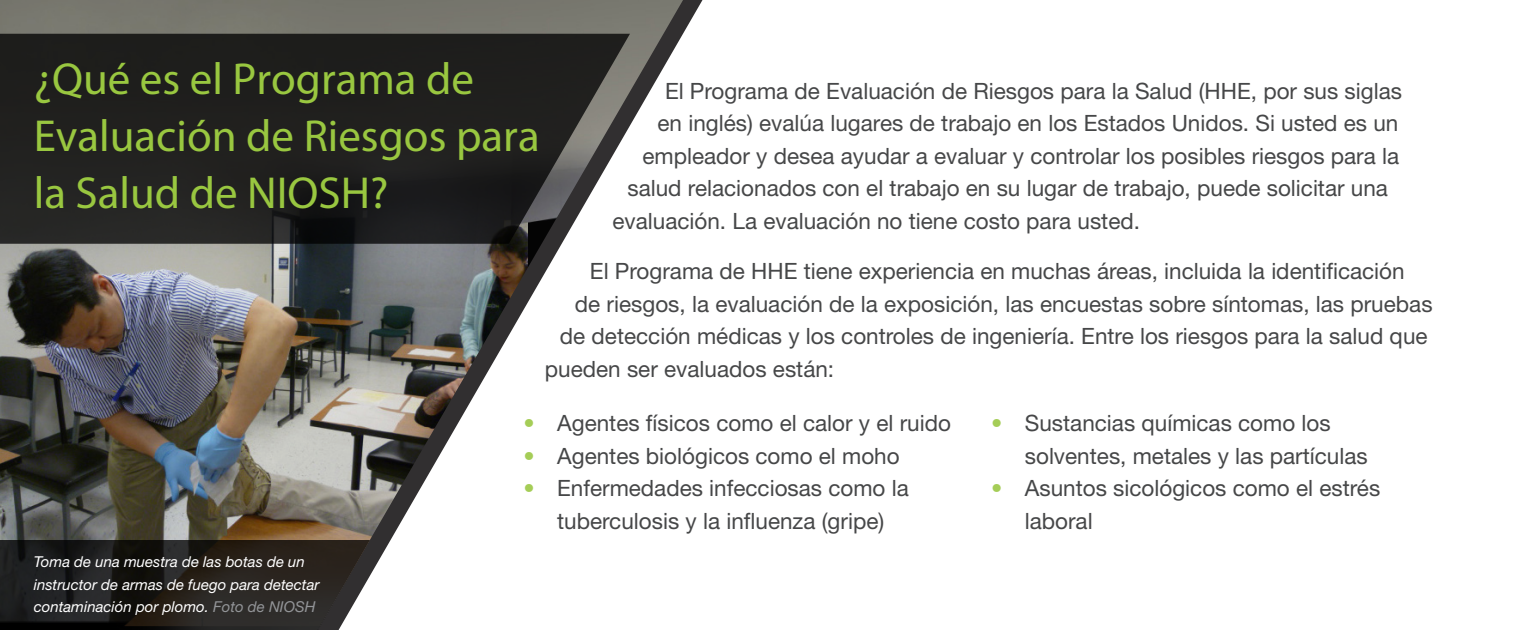
<style>
.page{position:relative;width:1530px;height:630px;background:#fff}
.page>*{position:absolute;margin:0;border:0;box-sizing:border-box;transform-origin:0 0}
.t1{font:45px/56.8px "Myriad Pro";color:#99c740}
.Body{font:22.5px/32.5px "Helvetica Neue LT Std";color:#464748}
.t2{font:italic 15px/22.5px "Helvetica Neue LT Std";color:#fff}
.s1{color:#939598}
.s2{color:#a5cd57}
</style>
<div class="page">
<img style="left:0;top:0;width:683px;height:576px">
<svg style="left:0;top:34px;width:630px;height:210px;background:#2a2928"></svg>
<svg style="left:0;top:540px;width:370px;height:90px;background:#282523"></svg>
<h1 class="t1" style="left:34px;top:50px;width:507px">¿Qué es el Programa de<br>Evaluación de Riesgos para la Salud de NIOSH?</h1>
<p class="Body" style="left:665px;top:74px;width:739px">El Programa de Evaluación de Riesgos para la Salud (HHE, por sus siglas</p>
<p class="Body" style="left:658px;top:107px;width:742px">en inglés) evalúa lugares de trabajo en los Estados Unidos. Si usted es un</p>
<p class="Body" style="left:642px;top:139px;width:758px">empleador y desea ayudar a evaluar y controlar los posibles riesgos para la</p>
<p class="Body" style="left:627px;top:172px;width:762px">salud relacionados con el trabajo en su lugar de trabajo, puede solicitar una</p>
<p class="Body" style="left:612px;top:204px;width:529px">evaluación. La evaluación no tiene costo para usted.</p>
<p class="Body" style="left:590px;top:255px;width:816px">El Programa de HHE tiene experiencia en muchas áreas, incluida la identificación</p>
<p class="Body" style="left:575px;top:287px;width:859px">de riesgos, la evaluación de la exposición, las encuestas sobre síntomas, las pruebas</p>
<p class="Body" style="left:560px;top:320px;width:869px">de detección médicas y los controles de ingeniería. Entre los riesgos para la salud que</p>
<p class="Body" style="left:545px;top:352px;width:291px">pueden ser evaluados están:</p>
<p class="t2" style="left:34px;top:550px;width:287px">Toma de una muestra de las botas de un instructor de armas de fuego para detectar contaminación por plomo. <span class="s1">Foto de NIOSH</span></p>
<p class="Body" style="left:523px;top:407px;width:429px"><span class="s2">•</span> Agentes físicos como el calor y el ruido</p>
<p class="Body" style="left:523px;top:439px;width:378px"><span class="s2">•</span> Agentes biológicos como el moho</p>
<p class="Body" style="left:523px;top:472px;width:387px;text-align:center"><span class="s2">•</span> Enfermedades infecciosas como la tuberculosis y la influenza (gripe)</p>
<p class="Body" style="left:1025px;top:407px;width:344px;text-indent:-34px"><span class="s2">•</span> Sustancias químicas como los solventes, metales y las partículas</p>
<p class="Body" style="left:1025px;top:472px;width:357px;text-indent:-34px"><span class="s2">•</span> Asuntos sicológicos como el estrés laboral</p>
</div>
